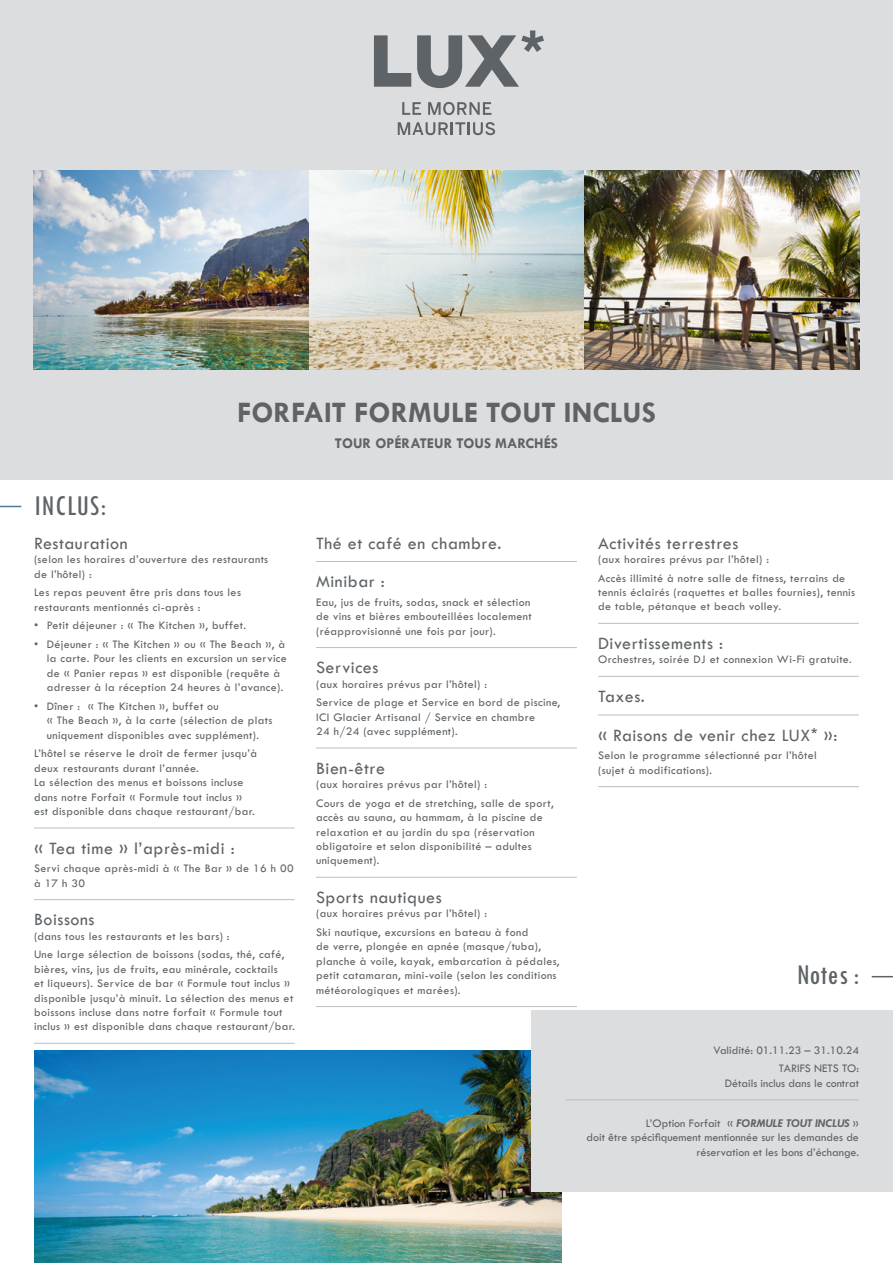
<style>
.page{position:relative;width:893px;height:1263px;background:#fff}
.page>*{position:absolute;margin:0;border:0;box-sizing:border-box;transform-origin:0 0}
.t1{font:700 30px "Tw Cen";color:#5e6367}
.t2{font:500 condensed 30px "Tw Cen MT Std";color:#5e6367}
.t3{font:18px/38.5px "Tw Cen";letter-spacing:.03em;color:#5e6367}
.t4{font:700 15px "Tw Cen";color:#5e6367}
.t5{font:12px/14.4px "Tw Cen MT Std";letter-spacing:.03em;color:#5e6367}
.t6{font:12px/14.4px "Tw Cen MT Std";color:#5e6367;text-align:right}
.s1{font-family:"Arial"}
.s2{font-weight:700;font-style:italic}
</style>
<div class="page">
<div style="left:0;top:0;width:893px;height:479px;background:#dcddde"></div>
<img style="left:34px;top:170px;width:825px;height:200px">
<img style="left:34px;top:1050px;width:527px;height:213px">
<div style="left:531px;top:1010px;width:362px;height:182px;background:#dcddde"></div>
<hr style="left:34px;top:828px;width:261px;height:1px;background:#bcbec0">
<hr style="left:34px;top:899px;width:261px;height:1px;background:#bcbec0">
<hr style="left:34px;top:1043px;width:261px;height:1px;background:#bcbec0">
<hr style="left:316px;top:561px;width:261px;height:1px;background:#bcbec0">
<hr style="left:316px;top:647px;width:261px;height:1px;background:#bcbec0">
<hr style="left:316px;top:748px;width:261px;height:1px;background:#bcbec0">
<hr style="left:316px;top:877px;width:261px;height:1px;background:#bcbec0">
<hr style="left:316px;top:1006px;width:261px;height:1px;background:#bcbec0">
<hr style="left:598px;top:623px;width:261px;height:1px;background:#bcbec0">
<hr style="left:598px;top:676px;width:261px;height:1px;background:#bcbec0">
<hr style="left:598px;top:715px;width:261px;height:1px;background:#bcbec0">
<hr style="left:598px;top:786px;width:261px;height:1px;background:#bcbec0">
<svg style="left:0;top:506px;width:21px;height:1px"></svg>
<svg style="left:872px;top:976px;width:21px;height:1px"></svg>
<svg style="left:374px;top:35px;width:37px;height:52px"></svg>
<svg style="left:417px;top:30px;width:127px;height:58px"></svg>
<svg style="left:402px;top:102px;width:19px;height:13px"></svg>
<svg style="left:428px;top:102px;width:63px;height:13px"></svg>
<svg style="left:398px;top:122px;width:97px;height:13px"></svg>
<hr style="left:566px;top:1099px;width:293px;height:1px;background:#bcbec0">
<h1 class="t1" style="left:237px;top:394px;width:420px">FORFAIT FORMULE TOUT INCLUS</h1>
<p class="t4" style="left:335px;top:434px;width:225px">TOUR OPÉRATEUR TOUS MARCHÉS</p>
<h1 class="t2" style="left:34px;top:490px;width:73px">INCLUS:</h1>
<h2 class="t3" style="left:34px;top:524px;width:95px">Restauration</h2>
<p class="t5" style="left:34px;top:552px;width:236px">(selon les horaires d’ouverture des restaurants de l’hôtel) :</p>
<p class="t5" style="left:34px;top:585px;width:208px">Les repas peuvent être pris dans tous les restaurants mentionnés ci-après :</p>
<p class="t5" style="left:34px;top:618px;width:214px">• Petit déjeuner : « The Kitchen », buffet.</p>
<p class="t5" style="left:47px;top:637px;width:242px;text-indent:-13px">• Déjeuner : « The Kitchen » ou « The Beach », à la carte. Pour les clients en excursion un service de « Panier repas » est disponible (requête à adresser à la réception 24 heures à l’avance).</p>
<p class="t5" style="left:47px;top:699px;width:227px;text-indent:-13px">• Dîner : « The Kitchen », buffet ou<br>« The Beach », à la carte (sélection de plats uniquement disponibles avec supplément).</p>
<p class="t5" style="left:34px;top:746px;width:225px">L’hôtel se réserve le droit de fermer jusqu’à deux restaurants durant l’année.<br>La sélection des menus et boissons incluse dans notre Forfait « Formule tout inclus » est disponible dans chaque restaurant/bar.</p>
<h2 class="t3" style="left:34px;top:828px;width:202px">« Tea time » l’après-midi :</h2>
<p class="t5" style="left:34px;top:861px;width:261px">Servi chaque après-midi à « The Bar » de 16 h 00 à 17 h 30</p>
<h2 class="t3" style="left:34px;top:900px;width:62px">Boissons</h2>
<p class="t5" style="left:34px;top:927px;width:252px;line-height:18.6px">(dans tous les restaurants et les bars) :<br>Une large sélection de boissons (sodas, thé, café,</p>
<p class="t5" style="left:34px;top:962px;width:262px">bières, vins, jus de fruits, eau minérale, cocktails<br>et liqueurs). Service de bar « Formule tout inclus » disponible jusqu’à minuit. La sélection des menus et boissons incluse dans notre forfait « Formule tout inclus » est disponible dans chaque restaurant/bar.</p>
<h2 class="t3" style="left:316px;top:523px;width:187px">Thé et café en chambre.<br>Minibar :</h2>
<p class="t5" style="left:316px;top:595px;width:217px;text-align:justify">Eau, jus de fruits, sodas, snack et sélection de vins et bières embouteillées localement (réapprovisionné une fois par jour).</p>
<h2 class="t3" style="left:316px;top:648px;width:64px">Services</h2>
<p class="t5" style="left:316px;top:675px;width:246px;line-height:18.6px">(aux horaires prévus par l’hôtel) :<br>Service de plage et Service en bord de piscine,</p>
<p class="t5" style="left:316px;top:710px;width:221px">ICI Glacier Artisanal / Service en chambre<br>24 h/24 (avec supplément).</p>
<h2 class="t3" style="left:316px;top:749px;width:71px">Bien-être</h2>
<p class="t5" style="left:316px;top:775px;width:239px;line-height:18.6px">(aux horaires prévus par l’hôtel) :<br>Cours de yoga et de stretching, salle de sport,</p>
<p class="t5" style="left:316px;top:810px;width:228px">accès au sauna, au hammam, à la piscine de relaxation et au jardin du spa (réservation obligatoire et selon disponibilité – adultes uniquement).</p>
<h2 class="t3" style="left:316px;top:878px;width:127px">Sports nautiques</h2>
<p class="t5" style="left:316px;top:904px;width:214px;line-height:18.6px">(aux horaires prévus par l’hôtel) :<br>Ski nautique, excursions en bateau à fond</p>
<p class="t5" style="left:316px;top:939px;width:245px">de verre, plongée en apnée (masque/tuba), planche à voile, kayak, embarcation à pédales, petit catamaran, mini-voile (selon les conditions météorologiques et marées).</p>
<h2 class="t3" style="left:598px;top:523px;width:142px">Activités terrestres</h2>
<p class="t5" style="left:598px;top:550px;width:249px;line-height:18.6px">(aux horaires prévus par l’hôtel) :<br>Accès illimité à notre salle de fitness, terrains de</p>
<p class="t5" style="left:598px;top:585px;width:259px">tennis éclairés (raquettes et balles fournies), tennis de table, pétanque et beach volley.</p>
<h2 class="t3" style="left:598px;top:624px;width:126px">Divertissements :</h2>
<p class="t5" style="left:598px;top:652px;width:255px">Orchestres, soirée DJ et connexion Wi-Fi gratuite.</p>
<h2 class="t3" style="left:598px;top:677px;width:241px">Taxes.<br>« Raisons de venir chez LUX<span class="s1">*</span> »:</h2>
<p class="t5" style="left:598px;top:748px;width:220px">Selon le programme sélectionné par l’hôtel (sujet à modifications).</p>
<h1 class="t2" style="left:797px;top:959px;width:63px">Notes :</h1>
<p class="t6" style="left:714px;top:1041px;width:147px;line-height:18.6px">Validité: 01.11.23 – 31.10.24<br>TARIFS NETS TO:</p>
<p class="t6" style="left:725px;top:1076px;width:136px">Détails inclus dans le contrat</p>
<p class="t6" style="left:586px;top:1116px;width:274px">L’Option Forfait « <span class="s2">FORMULE TOUT INCLUS</span> »<br>doit être spécifiquement mentionnée sur les demandes de réservation et les bons d’échange.</p>
</div>
